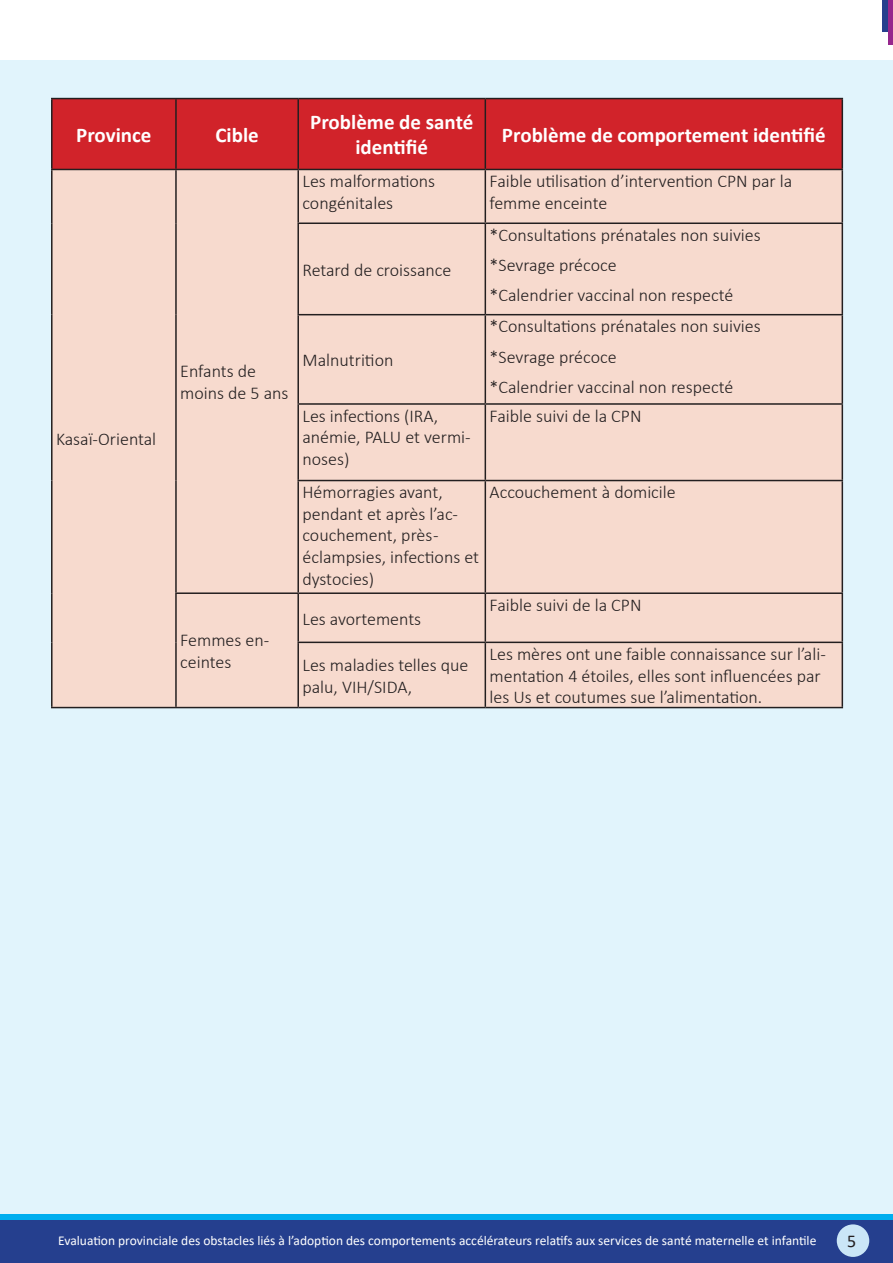
<style>
.page{position:relative;width:893px;height:1263px;background:#fff}
.page>*{position:absolute;margin:0;border:0;box-sizing:border-box;transform-origin:0 0}
.titre_tableau{font:700 21px/25.2px "Calibri";color:#fff;text-align:center}
.texte_tablo{font:300 18px/21.6px "Calibri";color:#231f20}
.t1{font:18px "Calibri";color:#231f20}
.t2{font:13.5px "Calibri";color:#fff}
</style>
<div class="page">
<div style="left:0;top:61px;width:893px;height:1182px;background:#e1f4fc"></div>
<div style="left:0;top:1220px;width:893px;height:43px;background:#253f8e"></div>
<div style="left:837px;top:1224px;width:32px;height:33px;background:#cae6f7;border-radius:50%"></div>
<div style="left:0;top:1214px;width:893px;height:6px;background:#00aeef"></div>
<div style="left:882px;top:0;width:6px;height:32px;background:#253f8e"></div>
<div style="left:888px;top:0;width:5px;height:45px;background:#96268d"></div>
<div style="left:53px;top:99px;width:789px;height:70px;background:#d1232a"></div>
<div style="left:53px;top:170px;width:789px;height:537px;background:#f7dace"></div>
<hr style="left:51px;top:170px;width:2px;height:53px;background:#231f20">
<hr style="left:51px;top:223px;width:2px;height:92px;background:#231f20">
<hr style="left:51px;top:315px;width:2px;height:89px;background:#231f20">
<hr style="left:51px;top:404px;width:2px;height:76px;background:#231f20">
<hr style="left:51px;top:480px;width:2px;height:113px;background:#231f20">
<hr style="left:51px;top:593px;width:2px;height:49px;background:#231f20">
<hr style="left:51px;top:642px;width:2px;height:65px;background:#231f20">
<hr style="left:175px;top:170px;width:2px;height:53px;background:#231f20">
<hr style="left:175px;top:223px;width:2px;height:92px;background:#231f20">
<hr style="left:175px;top:315px;width:2px;height:89px;background:#231f20">
<hr style="left:175px;top:404px;width:2px;height:76px;background:#231f20">
<hr style="left:175px;top:480px;width:2px;height:112px;background:#231f20">
<hr style="left:297px;top:170px;width:2px;height:52px;background:#231f20">
<hr style="left:485px;top:170px;width:1px;height:52px;background:#231f20">
<hr style="left:842px;top:170px;width:1px;height:52px;background:#231f20">
<hr style="left:297px;top:222px;width:188px;height:2px;background:#231f20">
<hr style="left:297px;top:224px;width:2px;height:90px;background:#231f20">
<hr style="left:485px;top:222px;width:358px;height:2px;background:#231f20">
<hr style="left:485px;top:224px;width:1px;height:90px;background:#231f20">
<hr style="left:842px;top:224px;width:1px;height:90px;background:#231f20">
<hr style="left:297px;top:314px;width:188px;height:1px;background:#231f20">
<hr style="left:297px;top:315px;width:2px;height:88px;background:#231f20">
<hr style="left:485px;top:314px;width:358px;height:1px;background:#231f20">
<hr style="left:485px;top:315px;width:1px;height:88px;background:#231f20">
<hr style="left:842px;top:315px;width:1px;height:88px;background:#231f20">
<hr style="left:297px;top:403px;width:188px;height:2px;background:#231f20">
<hr style="left:297px;top:405px;width:2px;height:75px;background:#231f20">
<hr style="left:485px;top:403px;width:358px;height:2px;background:#231f20">
<hr style="left:485px;top:405px;width:1px;height:75px;background:#231f20">
<hr style="left:842px;top:405px;width:1px;height:75px;background:#231f20">
<hr style="left:297px;top:480px;width:188px;height:1px;background:#231f20">
<hr style="left:297px;top:481px;width:2px;height:111px;background:#231f20">
<hr style="left:485px;top:480px;width:358px;height:1px;background:#231f20">
<hr style="left:485px;top:481px;width:1px;height:111px;background:#231f20">
<hr style="left:842px;top:481px;width:1px;height:111px;background:#231f20">
<hr style="left:175px;top:592px;width:123px;height:2px;background:#231f20">
<hr style="left:175px;top:594px;width:2px;height:48px;background:#231f20">
<hr style="left:175px;top:642px;width:2px;height:65px;background:#231f20">
<hr style="left:298px;top:592px;width:187px;height:2px;background:#231f20">
<hr style="left:297px;top:594px;width:2px;height:48px;background:#231f20">
<hr style="left:485px;top:592px;width:358px;height:2px;background:#231f20">
<hr style="left:485px;top:594px;width:1px;height:48px;background:#231f20">
<hr style="left:842px;top:594px;width:1px;height:48px;background:#231f20">
<hr style="left:297px;top:642px;width:188px;height:1px;background:#231f20">
<hr style="left:297px;top:643px;width:2px;height:64px;background:#231f20">
<hr style="left:485px;top:642px;width:358px;height:1px;background:#231f20">
<hr style="left:485px;top:643px;width:1px;height:64px;background:#231f20">
<hr style="left:842px;top:643px;width:1px;height:64px;background:#231f20">
<hr style="left:51px;top:98px;width:125px;height:1px;background:#231f20">
<hr style="left:51px;top:99px;width:2px;height:70px;background:#231f20">
<hr style="left:176px;top:98px;width:122px;height:1px;background:#231f20">
<hr style="left:175px;top:99px;width:2px;height:70px;background:#231f20">
<hr style="left:298px;top:98px;width:187px;height:1px;background:#231f20">
<hr style="left:297px;top:99px;width:2px;height:70px;background:#231f20">
<hr style="left:485px;top:98px;width:358px;height:1px;background:#231f20">
<hr style="left:485px;top:99px;width:1px;height:70px;background:#231f20">
<hr style="left:842px;top:99px;width:1px;height:70px;background:#231f20">
<hr style="left:51px;top:169px;width:125px;height:1px;background:#231f20">
<hr style="left:176px;top:169px;width:122px;height:1px;background:#231f20">
<hr style="left:298px;top:169px;width:187px;height:1px;background:#231f20">
<hr style="left:485px;top:169px;width:358px;height:1px;background:#231f20">
<hr style="left:51px;top:707px;width:125px;height:1px;background:#231f20">
<hr style="left:176px;top:707px;width:122px;height:1px;background:#231f20">
<hr style="left:298px;top:707px;width:187px;height:1px;background:#231f20">
<hr style="left:485px;top:707px;width:358px;height:1px;background:#231f20">
<p class="titre_tableau" style="left:76px;top:122px;width:77px">Province</p>
<p class="titre_tableau" style="left:215px;top:122px;width:45px">Cible</p>
<p class="texte_tablo" style="left:56px;top:428px;width:102px">Kasaï-Oriental</p>
<p class="texte_tablo" style="left:180px;top:360px;width:110px">Enfants de moins de 5 ans</p>
<p class="texte_tablo" style="left:180px;top:629px;width:91px">Femmes en&shy;ceintes</p>
<p class="titre_tableau" style="left:310px;top:109px;width:165px">Problème de santé identifié</p>
<p class="titre_tableau" style="left:502px;top:122px;width:325px">Problème de comportement identifié</p>
<p class="texte_tablo" style="left:302px;top:170px;width:134px">Les malformations congénitales</p>
<p class="texte_tablo" style="left:490px;top:170px;width:304px">Faible utilisation d’intervention CPN par la femme enceinte</p>
<p class="texte_tablo" style="left:302px;top:259px;width:151px">Retard de croissance</p>
<p class="texte_tablo" style="left:302px;top:349px;width:92px">Malnutrition</p>
<p class="texte_tablo" style="left:490px;top:224px;width:273px">*Consultations prénatales non suivies</p>
<p class="texte_tablo" style="left:490px;top:254px;width:129px">*Sevrage précoce</p>
<p class="texte_tablo" style="left:490px;top:284px;width:245px">*Calendrier vaccinal non respecté</p>
<p class="texte_tablo" style="left:490px;top:315px;width:273px">*Consultations prénatales non suivies</p>
<p class="texte_tablo" style="left:490px;top:346px;width:129px">*Sevrage précoce</p>
<p class="texte_tablo" style="left:490px;top:376px;width:245px">*Calendrier vaccinal non respecté</p>
<p class="texte_tablo" style="left:302px;top:405px;width:170px">Les infections (IRA, anémie, PALU et vermi&shy;noses)</p>
<p class="texte_tablo" style="left:490px;top:405px;width:153px">Faible suivi de la CPN</p>
<p class="texte_tablo" style="left:302px;top:481px;width:178px">Hémorragies avant, pendant et après l’ac&shy;couchement, près - éclampsies, infections et dystocies)</p>
<p class="texte_tablo" style="left:490px;top:481px;width:188px">Accouchement à domicile</p>
<p class="texte_tablo" style="left:302px;top:608px;width:120px">Les avortements</p>
<p class="texte_tablo" style="left:490px;top:594px;width:153px">Faible suivi de la CPN</p>
<p class="texte_tablo" style="left:302px;top:654px;width:167px">Les maladies telles que palu, VIH/SIDA,</p>
<p class="texte_tablo" style="left:490px;top:643px;width:338px">Les mères ont une faible connaissance sur l’ali&shy;mentation 4 étoiles, elles sont influencées par les Us et coutumes sue l’alimentation.</p>
<p class="t2" style="left:58px;top:1231px;width:760px">Evaluation provinciale des obstacles liés à l’adoption des comportements accélérateurs relatifs aux services de santé maternelle et infantile</p>
<p class="t1" style="left:847px;top:1229px;width:11px">5</p>
</div>
